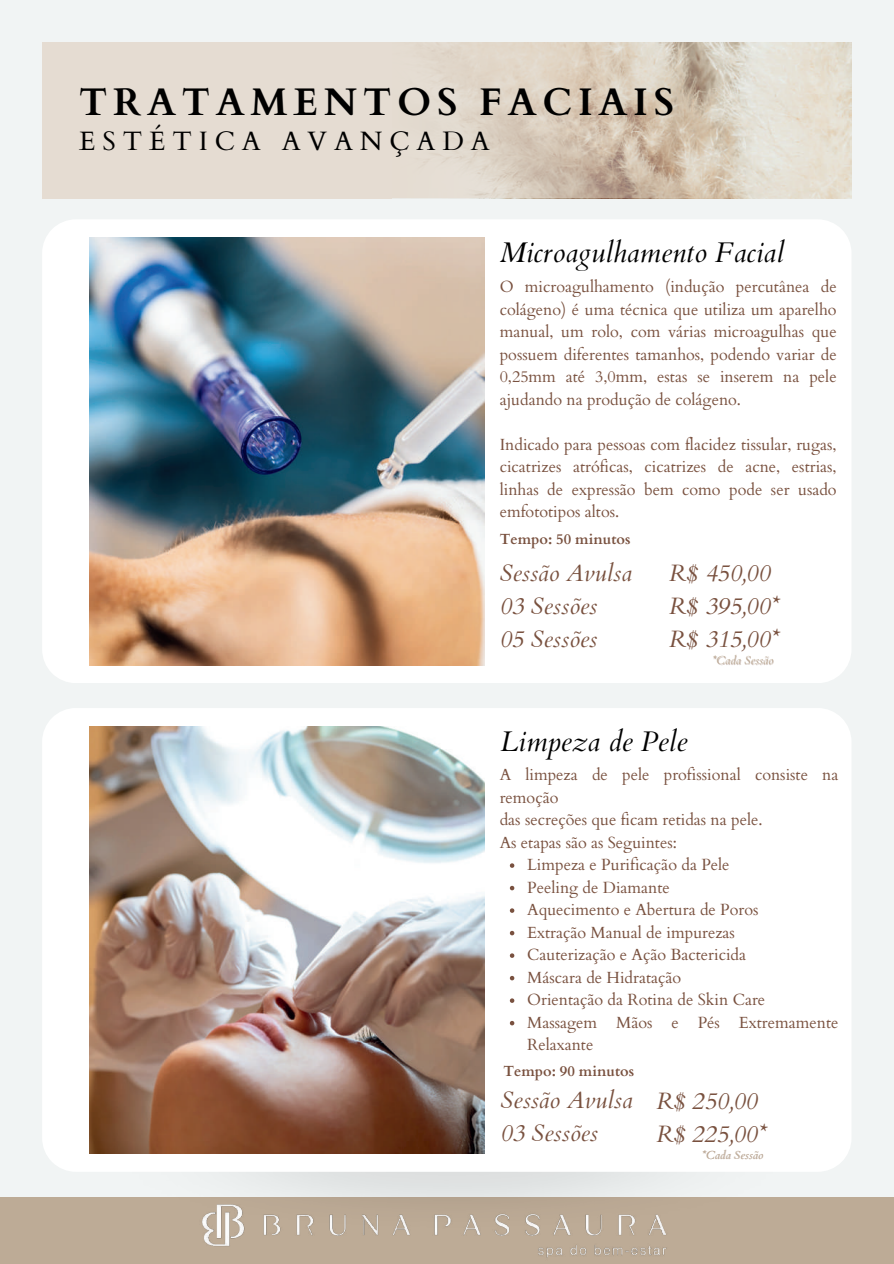
<style>
.page{position:relative;width:894px;height:1264px;background:#fff}
.page>*{position:absolute;margin:0;border:0;box-sizing:border-box;transform-origin:0 0}
.t1{font:700 38.55px "Cardo";letter-spacing:.15em;color:#000}
.t2{font:italic 28.35px "Cardo";color:#000}
.t3{font:26.55px "Cardo";letter-spacing:.26em;color:#000}
.t4{font:italic 23.7px/33px "Cardo";color:#79513f}
.t5{font:16.2px/22.5px "Cardo";color:#79513f;text-align:justify}
.t6{font:700 14.7px "Cardo";color:#79513f}
.t7{font:italic 11.55px "Cardo";color:rgb(121 81 63/.4)}
</style>
<div class="page">
<div style="left:0;top:0;width:893px;height:1263px;background:#f1f4f4"></div>
<img style="left:823px;top:42px;width:28px;height:156px">
<svg style="left:392px;top:42px;width:431px;height:156px;background:#dacfc0"></svg>
<div style="left:42px;top:42px;width:350px;height:156px;background:#e5dcd2"></div>
<div style="left:0;top:1197px;width:893px;height:66px;background:#bdab96"></div>
<img style="left:208px;top:1244px;width:459px;height:14px">
<div style="left:42px;top:220px;width:809px;height:463px;background:#fff"></div>
<img style="left:89px;top:237px;width:395px;height:428px">
<img style="left:103px;top:1171px;width:715px;height:73px">
<div style="left:42px;top:708px;width:809px;height:463px;background:#fff"></div>
<img style="left:89px;top:726px;width:395px;height:427px">
<svg style="left:509px;top:863px;width:5px;height:4px"></svg>
<svg style="left:509px;top:885px;width:5px;height:5px"></svg>
<svg style="left:509px;top:908px;width:5px;height:4px"></svg>
<svg style="left:509px;top:930px;width:5px;height:5px"></svg>
<svg style="left:509px;top:953px;width:5px;height:4px"></svg>
<svg style="left:509px;top:975px;width:5px;height:5px"></svg>
<svg style="left:509px;top:998px;width:5px;height:4px"></svg>
<svg style="left:509px;top:1020px;width:5px;height:5px"></svg>
<h1 class="t1" style="left:79px;top:71px;width:596px">TRATAMENTOS FACIAIS</h1>
<h3 class="t3" style="left:79px;top:120px;width:412px">ESTÉTICA AVANÇADA</h3>
<h2 class="t2" style="left:499px;top:236px;width:286px">Microagulhamento Facial</h2>
<p class="t5" style="left:499px;top:275px;width:338px">O microagulhamento (indução percutânea de colágeno) é uma técnica que utiliza um aparelho manual, um rolo, com várias microagulhas que possuem diferentes tamanhos, podendo variar de 0,25mm até 3,0mm, estas se inserem na pele ajudando na produção de colágeno.</p>
<p class="t5" style="left:499px;top:432px;width:338px">Indicado para pessoas com flacidez tissular, rugas, cicatrizes atróficas, cicatrizes de acne, estrias, linhas de expressão bem como pode ser usado emfototipos altos.</p>
<p class="t6" style="left:499px;top:527px;width:132px">Tempo: 50 minutos</p>
<h3 class="t4" style="left:499px;top:556px;width:134px">Sessão Avulsa<br>03 Sessões<br>05 Sessões</h3>
<h3 class="t4" style="left:669px;top:556px;width:112px">R$ 450,00<br>R$ 395,00*<br>R$ 315,00*</h3>
<p class="t7" style="left:712px;top:654px;width:63px">*Cada Sessão</p>
<h2 class="t2" style="left:500px;top:724px;width:188px">Limpeza de Pele</h2>
<p class="t5" style="left:499px;top:762px;width:340px">A limpeza de pele profissional consiste na</p>
<p class="t5" style="left:499px;top:785px;width:60px">remoção</p>
<p class="t5" style="left:499px;top:807px;width:264px">das secreções que ficam retidas na pele.</p>
<p class="t5" style="left:499px;top:830px;width:179px">As etapas são as Seguintes:</p>
<p class="t5" style="left:527px;top:852px;width:204px">Limpeza e Purificação da Pele</p>
<p class="t5" style="left:527px;top:875px;width:144px">Peeling de Diamante</p>
<p class="t5" style="left:527px;top:897px;width:233px">Aquecimento e Abertura de Poros</p>
<p class="t5" style="left:527px;top:920px;width:209px">Extração Manual de impurezas</p>
<p class="t5" style="left:527px;top:942px;width:220px">Cauterização e Ação Bactericida</p>
<p class="t5" style="left:527px;top:965px;width:156px">Máscara de Hidratação</p>
<p class="t5" style="left:527px;top:987px;width:239px">Orientação da Rotina de Skin Care</p>
<p class="t5" style="left:527px;top:1010px;width:312px">Massagem Mãos e Pés Extremamente</p>
<p class="t5" style="left:527px;top:1032px;width:68px">Relaxante</p>
<p class="t6" style="left:503px;top:1059px;width:132px">Tempo: 90 minutos</p>
<h3 class="t4" style="left:500px;top:1083px;width:134px">Sessão Avulsa<br>03 Sessões</h3>
<h3 class="t4" style="left:656px;top:1083px;width:112px">R$ 250,00<br>R$ 225,00*</h3>
<p class="t7" style="left:702px;top:1148px;width:63px">*Cada Sessão</p>
</div>
